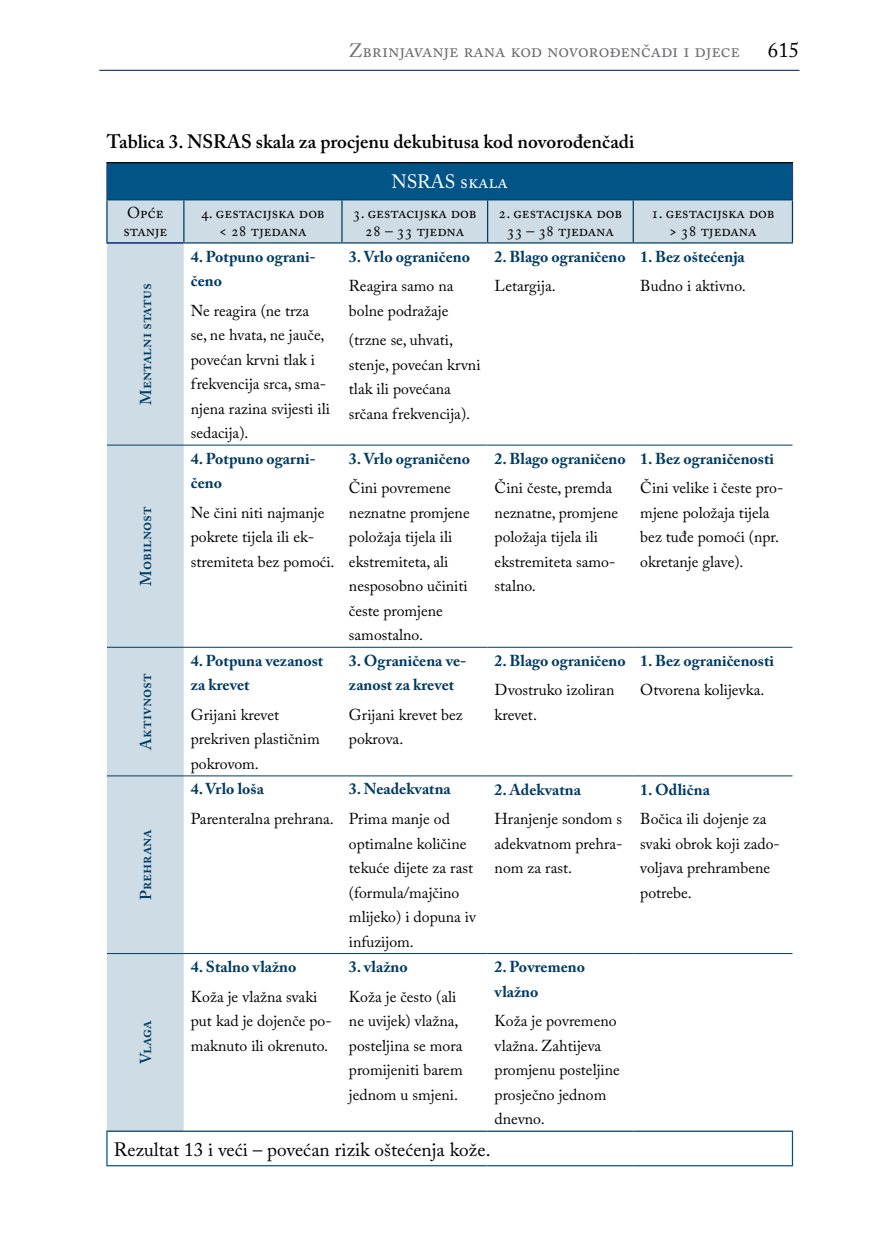
<style>
.page{position:relative;width:874px;height:1241px;background:#fff}
.page>*{position:absolute;margin:0;border:0;box-sizing:border-box;transform-origin:0 0}
.t1{font:21px "Adobe Caslon Pro";color:#000}
.t2{font:600 19.25px "Adobe Caslon Pro";letter-spacing:-.01em;color:#000}
.t3{font:19.25px "Adobe Caslon Pro";color:#000}
.t4{font:19.25px "Adobe Caslon Pro";letter-spacing:-.005em;color:#6d6e71}
.t5{font:19.25px "Adobe Caslon Pro";color:#fff}
.t6{font:15.75px/24.5px "Adobe Caslon Pro";letter-spacing:-.005em;color:#000}
.t7{font:15.75px/24.5px "Adobe Caslon Pro";letter-spacing:-.025em;color:#000}
.t8{font:700 15.75px/24.5px "Adobe Caslon Pro";color:#003b63}
.t9{font:15.75px/24.5px "Adobe Caslon Pro";letter-spacing:-.03em;color:#000}
.t10{font:600 15.75px "Adobe Caslon Pro";color:#003b63}
</style>
<div class="page">
<hr style="left:99px;top:70px;width:700px;height:1px;background:#25408f">
<div style="left:107px;top:163px;width:685px;height:37px;background:#005486"></div>
<div style="left:107px;top:200px;width:684px;height:930px;background:#cddce5"></div>
<svg style="left:184px;top:243px;width:608px;height:887px"></svg>
<hr style="left:183px;top:200px;width:1px;height:42px;background:#003b63">
<hr style="left:341px;top:200px;width:1px;height:42px;background:#003b63">
<hr style="left:486px;top:200px;width:2px;height:42px;background:#003b63">
<hr style="left:632px;top:200px;width:1px;height:42px;background:#003b63">
<hr style="left:106px;top:162px;width:78px;height:1px;background:#000">
<hr style="left:184px;top:162px;width:158px;height:1px;background:#000">
<hr style="left:342px;top:162px;width:145px;height:1px;background:#000">
<hr style="left:487px;top:162px;width:146px;height:1px;background:#000">
<hr style="left:633px;top:162px;width:159px;height:1px;background:#000">
<hr style="left:106px;top:163px;width:1px;height:36px;background:#25408f">
<hr style="left:791px;top:163px;width:1px;height:36px;background:#25408f">
<hr style="left:106px;top:199px;width:78px;height:1px;background:#003b63">
<hr style="left:106px;top:200px;width:1px;height:42px;background:#003b63">
<hr style="left:184px;top:199px;width:158px;height:1px;background:#003b63">
<hr style="left:342px;top:199px;width:145px;height:1px;background:#003b63">
<hr style="left:487px;top:199px;width:146px;height:1px;background:#003b63">
<hr style="left:633px;top:199px;width:159px;height:1px;background:#003b63">
<hr style="left:791px;top:200px;width:1px;height:42px;background:#003b63">
<hr style="left:183px;top:242px;width:159px;height:1px;background:#003b63">
<hr style="left:342px;top:242px;width:145px;height:1px;background:#003b63">
<hr style="left:487px;top:242px;width:146px;height:1px;background:#003b63">
<hr style="left:633px;top:242px;width:159px;height:1px;background:#003b63">
<hr style="left:106px;top:242px;width:77px;height:2px;background:#25408f">
<hr style="left:106px;top:1131px;width:1px;height:33px;background:#005486">
<hr style="left:791px;top:1131px;width:1px;height:33px;background:#005486">
<hr style="left:106px;top:1164px;width:78px;height:2px;background:#005486">
<hr style="left:184px;top:1164px;width:158px;height:2px;background:#005486">
<hr style="left:342px;top:1164px;width:145px;height:2px;background:#005486">
<hr style="left:487px;top:1164px;width:146px;height:2px;background:#005486">
<hr style="left:633px;top:1164px;width:159px;height:2px;background:#005486">
<hr style="left:107px;top:775px;width:77px;height:1px;background:#003b63">
<hr style="left:184px;top:775px;width:158px;height:1px;background:#003b63">
<hr style="left:342px;top:775px;width:145px;height:1px;background:#003b63">
<hr style="left:487px;top:775px;width:146px;height:1px;background:#003b63">
<hr style="left:633px;top:775px;width:159px;height:1px;background:#003b63">
<hr style="left:107px;top:445px;width:77px;height:1px;background:#003b63">
<hr style="left:184px;top:445px;width:158px;height:1px;background:#003b63">
<hr style="left:342px;top:445px;width:145px;height:1px;background:#003b63">
<hr style="left:487px;top:445px;width:146px;height:1px;background:#003b63">
<hr style="left:633px;top:445px;width:159px;height:1px;background:#003b63">
<hr style="left:107px;top:647px;width:77px;height:1px;background:#003b63">
<hr style="left:184px;top:647px;width:158px;height:1px;background:#003b63">
<hr style="left:342px;top:647px;width:145px;height:1px;background:#003b63">
<hr style="left:487px;top:647px;width:146px;height:1px;background:#003b63">
<hr style="left:633px;top:647px;width:159px;height:1px;background:#003b63">
<hr style="left:107px;top:953px;width:77px;height:1px;background:#003b63">
<hr style="left:184px;top:953px;width:158px;height:1px;background:#003b63">
<hr style="left:342px;top:953px;width:145px;height:1px;background:#003b63">
<hr style="left:487px;top:953px;width:146px;height:1px;background:#003b63">
<hr style="left:633px;top:953px;width:159px;height:1px;background:#003b63">
<hr style="left:106px;top:1130px;width:78px;height:1px;background:#003b63">
<hr style="left:184px;top:1130px;width:158px;height:1px;background:#003b63">
<hr style="left:342px;top:1130px;width:145px;height:1px;background:#003b63">
<hr style="left:487px;top:1130px;width:146px;height:1px;background:#003b63">
<hr style="left:633px;top:1130px;width:159px;height:1px;background:#003b63">
<p class="t4" style="left:348px;top:39px;width:392px">Zbrinjavanje rana kod novorođenčadi i djece</p>
<h1 class="t1" style="left:767px;top:38px;width:33px">615</h1>
<p class="t2" style="left:107px;top:130px;width:528px">Tablica 3. NSRAS skala za procjenu dekubitusa kod novorođenčadi</p>
<p class="t5" style="left:391px;top:170px;width:118px">NSRAS skala</p>
<p class="t6" style="left:123px;top:204px;width:45px;line-height:17.5px">Opće stanje</p>
<p class="t6" style="left:201px;top:204px;width:125px;line-height:17.5px;text-align:center">4. gestacijska dob &lt; 28 tjedana</p>
<p class="t6" style="left:353px;top:204px;width:125px;line-height:17.5px;text-align:center">3. gestacijska dob<br>28 – 33 tjedna</p>
<p class="t6" style="left:498px;top:204px;width:125px;line-height:17.5px;text-align:center">2. gestacijska dob<br>33 – 38 tjedana</p>
<p class="t6" style="left:650px;top:204px;width:125px;line-height:17.5px;text-align:center">1. gestacijska dob &gt; 38 tjedana</p>
<p class="t10" style="left:136px;top:404px;width:123px;rotate:-90deg">Mentalni status</p>
<p class="t10" style="left:136px;top:585px;width:81px;rotate:-90deg">Mobilnost</p>
<p class="t10" style="left:136px;top:749px;width:77px;rotate:-90deg">Aktivnost</p>
<p class="t10" style="left:136px;top:899px;width:72px;rotate:-90deg">Prehrana</p>
<p class="t10" style="left:136px;top:1063px;width:45px;rotate:-90deg">Vlaga</p>
<p class="t8" style="left:191px;top:244px;width:126px">4. Potpuno ograni&shy;čeno</p>
<p class="t9" style="left:191px;top:298px;width:140px">Ne reagira (ne trza<br>se, ne hvata, ne jauče, povećan krvni tlak i frekvencija srca, sma&shy;njena razina svijesti ili sedacija).</p>
<p class="t8" style="left:191px;top:446px;width:126px">4. Potpuno ogarni&shy;čeno</p>
<p class="t6" style="left:191px;top:500px;width:145px">Ne čini niti najmanje pokrete tijela ili ek&shy;stremiteta bez pomoći.</p>
<p class="t8" style="left:191px;top:648px;width:134px">4. Potpuna vezanost za krevet</p>
<p class="t7" style="left:191px;top:702px;width:130px">Grijani krevet prekriven plastičnim pokrovom.</p>
<p class="t8" style="left:191px;top:776px;width:74px">4. Vrlo loša</p>
<p class="t6" style="left:191px;top:806px;width:144px">Parenteralna prehrana.</p>
<p class="t8" style="left:191px;top:954px;width:107px">4. Stalno vlažno</p>
<p class="t7" style="left:191px;top:983px;width:142px">Koža je vlažna svaki put kad je dojenče po&shy;maknuto ili okrenuto.</p>
<p class="t8" style="left:349px;top:244px;width:122px">3. Vrlo ograničeno</p>
<p class="t6" style="left:349px;top:273px;width:106px">Reagira samo na bolne podražaje</p>
<p class="t7" style="left:349px;top:327px;width:133px">(trzne se, uhvati, stenje, povećan krvni tlak ili povećana srčana frekvencija).</p>
<p class="t8" style="left:349px;top:446px;width:122px">3. Vrlo ograničeno</p>
<p class="t6" style="left:349px;top:475px;width:122px">Čini povremene neznatne promjene položaja tijela ili ekstremiteta, ali nesposobno učiniti česte promjene samostalno.</p>
<p class="t8" style="left:349px;top:648px;width:119px">3. Ograničena ve&shy;zanost za krevet</p>
<p class="t6" style="left:349px;top:702px;width:115px">Grijani krevet bez pokrova.</p>
<p class="t8" style="left:349px;top:776px;width:103px">3. Neadekvatna</p>
<p class="t7" style="left:349px;top:806px;width:129px">Prima manje od optimalne količine tekuće dijete za rast (formula/majčino mlijeko) i dopuna iv infuzijom.</p>
<p class="t8" style="left:349px;top:954px;width:60px">3. vlažno</p>
<p class="t9" style="left:349px;top:983px;width:115px">Koža je često (ali ne uvijek) vlažna, posteljina se mora promijeniti barem jednom u smjeni.</p>
<p class="t8" style="left:494px;top:244px;width:133px">2. Blago ograničeno</p>
<p class="t6" style="left:494px;top:273px;width:63px">Letargija.</p>
<p class="t8" style="left:494px;top:446px;width:133px">2. Blago ograničeno</p>
<p class="t7" style="left:494px;top:475px;width:125px">Čini česte, premda neznatne, promjene položaja tijela ili ekstremiteta samo&shy;stalno.</p>
<p class="t8" style="left:494px;top:648px;width:133px">2. Blago ograničeno</p>
<p class="t6" style="left:494px;top:677px;width:121px">Dvostruko izoliran krevet.</p>
<p class="t8" style="left:494px;top:776px;width:88px">2. Adekvatna</p>
<p class="t6" style="left:494px;top:806px;width:129px;text-align:justify">Hranjenje sondom s adekvatnom prehra&shy;nom za rast.</p>
<p class="t8" style="left:494px;top:954px;width:92px">2. Povremeno vlažno</p>
<p class="t9" style="left:494px;top:1008px;width:127px">Koža je povremeno vlažna. Zahtijeva promjenu posteljine prosječno jednom dnevno.</p>
<p class="t3" style="left:114px;top:1137px;width:378px">Rezultat 13 i veći – povećan rizik oštećenja kože.</p>
<p class="t8" style="left:640px;top:244px;width:106px">1. Bez oštećenja</p>
<p class="t6" style="left:640px;top:273px;width:107px">Budno i aktivno.</p>
<p class="t8" style="left:640px;top:446px;width:135px">1. Bez ograničenosti</p>
<p class="t6" style="left:640px;top:475px;width:144px">Čini velike i česte pro&shy;mjene položaja tijela bez tuđe pomoći (npr. okretanje glave).</p>
<p class="t8" style="left:640px;top:648px;width:135px">1. Bez ograničenosti</p>
<p class="t6" style="left:640px;top:677px;width:126px">Otvorena kolijevka.</p>
<p class="t8" style="left:640px;top:776px;width:71px">1. Odlična</p>
<p class="t7" style="left:640px;top:806px;width:141px">Bočica ili dojenje za svaki obrok koji zado&shy;voljava prehrambene potrebe.</p>
</div>
